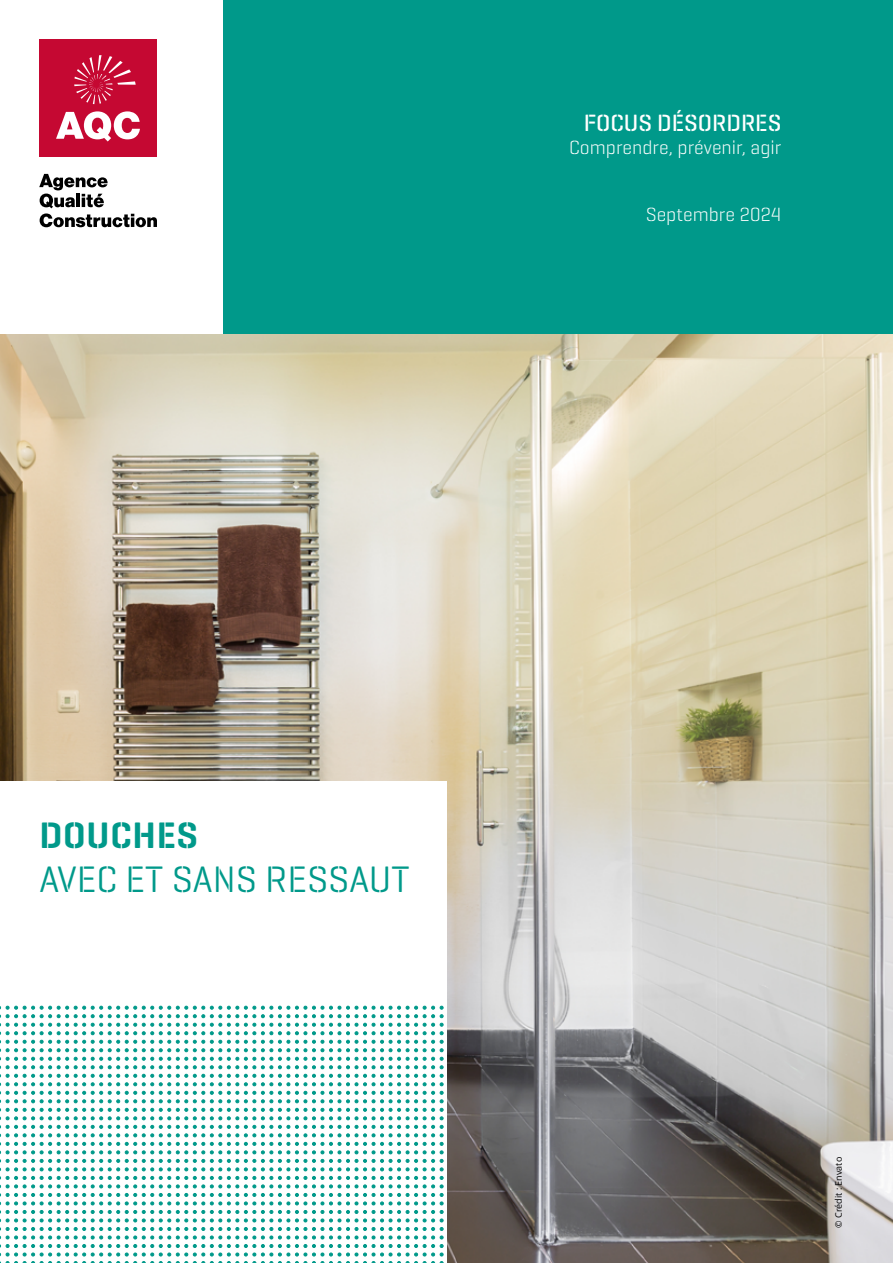
<style>
.page{position:relative;width:893px;height:1263px;background:#fff}
.page>*{position:absolute;margin:0;border:0;box-sizing:border-box;transform-origin:0 0}
.t1{font:37.5px "Geogrotesque Stencil B";color:#00998a}
.t2{font:600 37.5px "Geogrotesque Stencil B";letter-spacing:.02em;color:#00998a}
.t3{font:500 24px "Geogrotesque Stencil C";color:#fff}
.t4{font:19.5px "Geogrotesque Stencil A Lg";color:#fff}
.t5{font:9px "Open Sans";color:#000}
</style>
<div class="page">
<div style="left:39px;top:39px;width:118px;height:118px;background:#c50832"></div>
<svg style="left:56px;top:111px;width:84px;height:30px"></svg>
<svg style="left:74px;top:55px;width:62px;height:49px"></svg>
<svg style="left:39px;top:174px;width:118px;height:53px"></svg>
<div style="left:223px;top:0;width:670px;height:335px;background:#00998a"></div>
<img style="left:0;top:335px;width:893px;height:928px">
<div style="left:0;top:781px;width:446px;height:482px;background:#fff"></div>
<svg style="left:0;top:1006px;width:111px;height:105px"></svg>
<svg style="left:117px;top:1006px;width:11px;height:105px"></svg>
<svg style="left:134px;top:1006px;width:11px;height:105px"></svg>
<svg style="left:151px;top:1006px;width:11px;height:105px"></svg>
<svg style="left:168px;top:1006px;width:11px;height:105px"></svg>
<svg style="left:185px;top:1006px;width:11px;height:105px"></svg>
<svg style="left:202px;top:1006px;width:241px;height:105px"></svg>
<svg style="left:0;top:1117px;width:111px;height:11px"></svg>
<svg style="left:117px;top:1117px;width:11px;height:11px"></svg>
<svg style="left:134px;top:1117px;width:11px;height:11px"></svg>
<svg style="left:151px;top:1117px;width:11px;height:11px"></svg>
<svg style="left:168px;top:1117px;width:11px;height:11px"></svg>
<svg style="left:185px;top:1117px;width:11px;height:11px"></svg>
<svg style="left:202px;top:1117px;width:241px;height:11px"></svg>
<svg style="left:0;top:1134px;width:111px;height:11px"></svg>
<svg style="left:117px;top:1134px;width:11px;height:11px"></svg>
<svg style="left:134px;top:1134px;width:11px;height:11px"></svg>
<svg style="left:151px;top:1134px;width:11px;height:11px"></svg>
<svg style="left:168px;top:1134px;width:11px;height:11px"></svg>
<svg style="left:185px;top:1134px;width:11px;height:11px"></svg>
<svg style="left:202px;top:1134px;width:241px;height:11px"></svg>
<svg style="left:0;top:1151px;width:111px;height:11px"></svg>
<svg style="left:117px;top:1151px;width:11px;height:11px"></svg>
<svg style="left:134px;top:1151px;width:11px;height:11px"></svg>
<svg style="left:151px;top:1151px;width:11px;height:11px"></svg>
<svg style="left:168px;top:1151px;width:11px;height:11px"></svg>
<svg style="left:185px;top:1151px;width:11px;height:11px"></svg>
<svg style="left:202px;top:1151px;width:241px;height:11px"></svg>
<svg style="left:0;top:1168px;width:111px;height:11px"></svg>
<svg style="left:117px;top:1168px;width:11px;height:11px"></svg>
<svg style="left:134px;top:1168px;width:11px;height:11px"></svg>
<svg style="left:151px;top:1168px;width:11px;height:11px"></svg>
<svg style="left:168px;top:1168px;width:11px;height:11px"></svg>
<svg style="left:185px;top:1168px;width:11px;height:11px"></svg>
<svg style="left:202px;top:1168px;width:241px;height:11px"></svg>
<svg style="left:0;top:1185px;width:111px;height:11px"></svg>
<svg style="left:117px;top:1185px;width:11px;height:11px"></svg>
<svg style="left:134px;top:1185px;width:11px;height:11px"></svg>
<svg style="left:151px;top:1185px;width:11px;height:11px"></svg>
<svg style="left:168px;top:1185px;width:11px;height:11px"></svg>
<svg style="left:185px;top:1185px;width:11px;height:11px"></svg>
<svg style="left:202px;top:1185px;width:241px;height:11px"></svg>
<svg style="left:0;top:1202px;width:111px;height:61px"></svg>
<svg style="left:117px;top:1202px;width:11px;height:61px"></svg>
<svg style="left:134px;top:1202px;width:11px;height:61px"></svg>
<svg style="left:151px;top:1202px;width:11px;height:61px"></svg>
<svg style="left:168px;top:1202px;width:11px;height:61px"></svg>
<svg style="left:185px;top:1202px;width:11px;height:61px"></svg>
<svg style="left:202px;top:1202px;width:241px;height:61px"></svg>
<p class="t3" style="left:584px;top:108px;width:199px">FOCUS DÉSORDRES</p>
<p class="t4" style="left:569px;top:135px;width:214px">Comprendre, prévenir, agir</p>
<p class="t4" style="left:646px;top:203px;width:137px">Septembre 2024</p>
<h1 class="t2" style="left:39px;top:812px;width:160px">DOUCHES</h1>
<h1 class="t1" style="left:39px;top:855px;width:372px">AVEC ET SANS RESSAUT</h1>
<p class="t5" style="left:832px;top:1228px;width:72px;rotate:-90deg">© Crédit : Envato</p>
</div>
